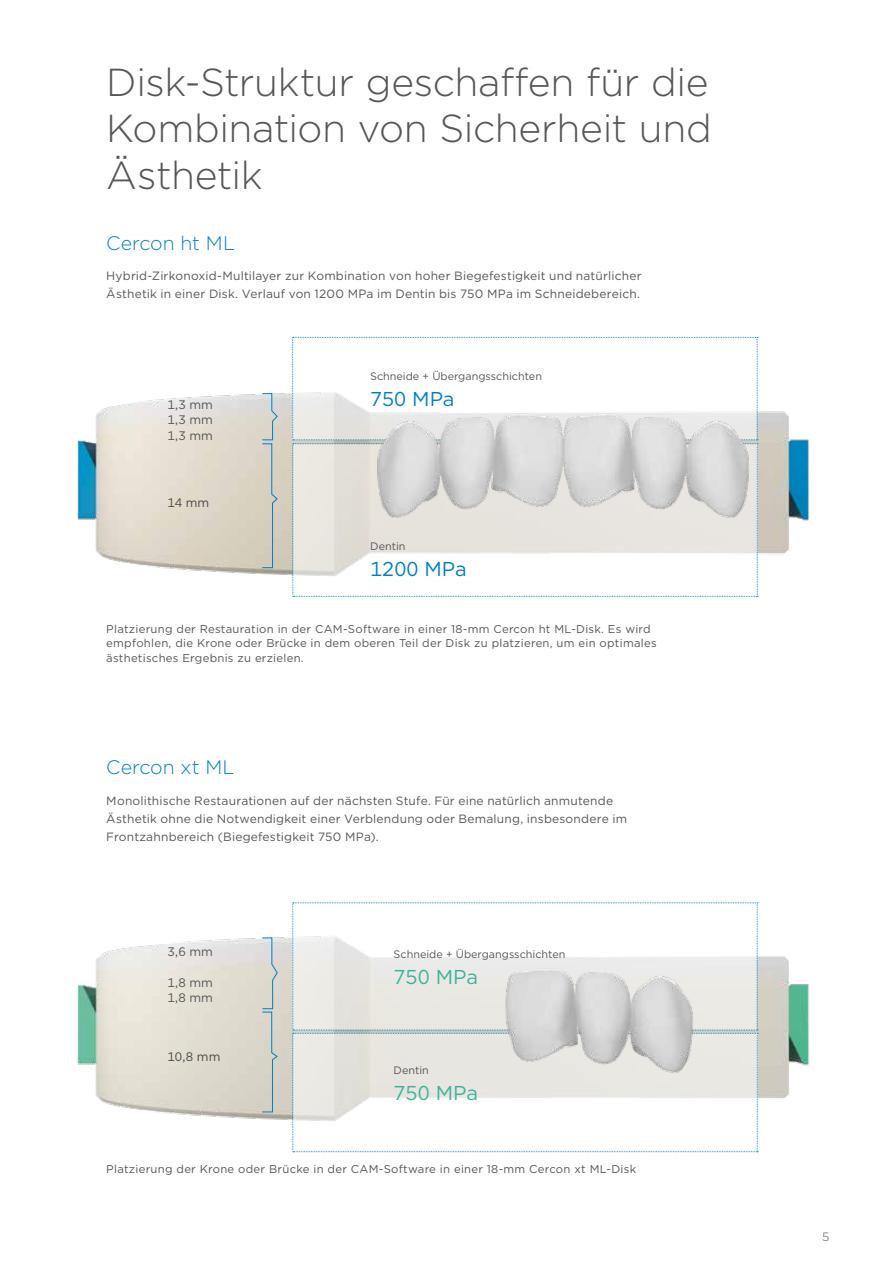
<style>
.page{position:relative;width:893px;height:1263px;background:#fff}
.page>*{position:absolute;margin:0;border:0;box-sizing:border-box;transform-origin:0 0}
.t1{font:300 39px/46.5px "Gotham";letter-spacing:-.01em;color:#565656;text-align:justify}
.t2{font:20.1px "Gotham";color:#007fc7}
.t3{font:20.1px "Gotham";color:#3fb29c}
.t4{font:300 19.5px "Gotham";color:#007fc7}
.t5{font:12.3px/15.5px "Gotham";color:#565656;text-align:justify}
.t6{font:12.3px "Gotham";color:#494948}
.t7{font:12px/18px "Gotham";letter-spacing:.015em;color:#565656}
.t8{font:300 12px "Gotham";color:#565656}
.t9{font:11.4px/14.5px "Gotham";letter-spacing:.025em;color:#565656}
.t10{font:10.8px "Gotham";color:#565656}
</style>
<div class="page">
<img style="left:77px;top:902px;width:733px;height:218px">
<img style="left:77px;top:336px;width:733px;height:261px">
<svg style="left:292px;top:337px;width:466px;height:260px"></svg>
<img style="left:375px;top:404px;width:430px;height:133px">
<svg style="left:262px;top:393px;width:16px;height:175px;background:#c6cac2"></svg>
<svg style="left:262px;top:937px;width:16px;height:176px;background:#c8cecb"></svg>
<svg style="left:292px;top:902px;width:466px;height:250px"></svg>
<img style="left:423px;top:959px;width:326px;height:133px">
<h1 class="t1" style="left:106px;top:57px;width:607px">Disk-Struktur geschaffen für die Kombination von Sicherheit und Ästhetik</h1>
<h3 class="t4" style="left:106px;top:230px;width:130px">Cercon ht ML</h3>
<p class="t7" style="left:106px;top:267px;width:537px">Hybrid-Zirkonoxid-Multilayer zur Kombination von hoher Biegefestigkeit und natürlicher<br>Ästhetik in einer Disk. Verlauf von 1200 MPa im Dentin bis 750 MPa im Schneidebereich.</p>
<p class="t5" style="left:167px;top:397px;width:47px">1,3 mm 1,3 mm 1,3 mm</p>
<p class="t6" style="left:167px;top:495px;width:43px">14 mm</p>
<p class="t10" style="left:370px;top:369px;width:173px">Schneide + Übergangsschichten</p>
<h2 class="t2" style="left:370px;top:386px;width:86px">750 MPa</h2>
<p class="t10" style="left:370px;top:539px;width:37px">Dentin</p>
<h2 class="t2" style="left:370px;top:556px;width:98px">1200 MPa</h2>
<p class="t9" style="left:106px;top:621px;width:552px">Platzierung der Restauration in der CAM-Software in einer 18-mm Cercon ht ML-Disk. Es wird empfohlen, die Krone oder Brücke in dem oberen Teil der Disk zu platzieren, um ein optimales ästhetisches Ergebnis zu erzielen.</p>
<h3 class="t4" style="left:106px;top:755px;width:130px">Cercon xt ML</h3>
<p class="t7" style="left:106px;top:791px;width:522px">Monolithische Restaurationen auf der nächsten Stufe. Für eine natürlich anmutende<br>Ästhetik ohne die Notwendigkeit einer Verblendung oder Bemalung, insbesondere im<br>Frontzahnbereich (Biegefestigkeit 750 MPa).</p>
<p class="t5" style="left:167px;top:944px;width:47px">3,6 mm</p>
<p class="t5" style="left:167px;top:975px;width:47px">1,8 mm<br>1,8 mm</p>
<p class="t6" style="left:167px;top:1049px;width:55px">10,8 mm</p>
<p class="t10" style="left:394px;top:947px;width:173px">Schneide + Übergangsschichten</p>
<h2 class="t3" style="left:394px;top:964px;width:86px">750 MPa</h2>
<p class="t10" style="left:394px;top:1063px;width:37px">Dentin</p>
<h2 class="t3" style="left:394px;top:1080px;width:86px">750 MPa</h2>
<p class="t9" style="left:106px;top:1161px;width:531px">Platzierung der Krone oder Brücke in der CAM-Software in einer 18-mm Cercon xt ML-Disk</p>
<p class="t8" style="left:822px;top:1229px;width:9px">5</p>
</div>
